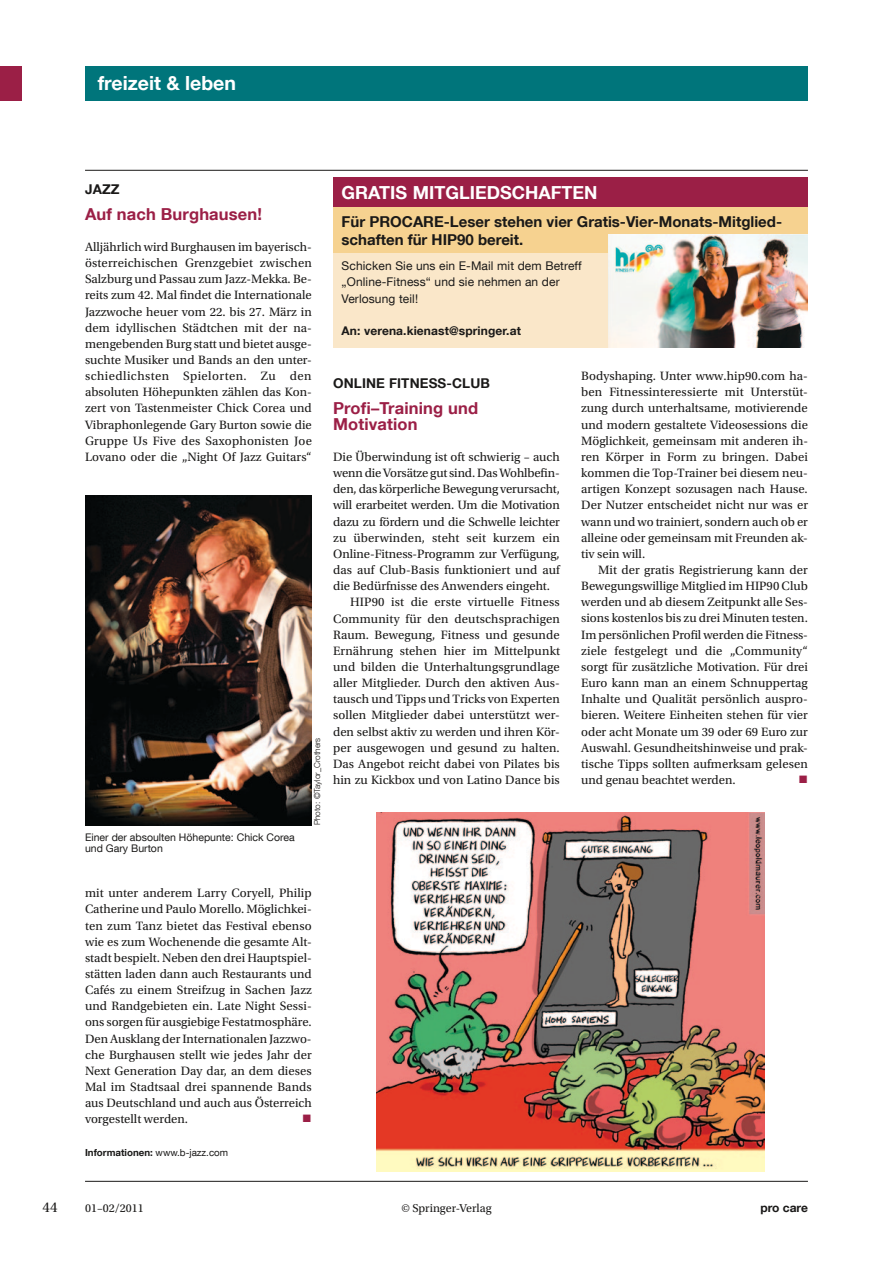
<style>
.page{position:relative;width:893px;height:1263px;background:#fff}
.page>*{position:absolute;margin:0;border:0;box-sizing:border-box;transform-origin:0 0}
.t1{font:700 19.5px "Helvetica Neue LT Com";color:#fff}
.t2{font:700 18px "Helvetica Neue LT Com";color:#fff}
.t3{font:700 16.5px/16.2px "Helvetica Neue LT Com";letter-spacing:.01em;color:#9b1f46}
.t4{font:700 15px/18px "Helvetica Neue LT Com";color:#1a1918}
.t5{font:15px "Utopia Std";color:#1a1918}
.t6{font:700 13.5px "Helvetica Neue LT Com";letter-spacing:.01em;color:#1a1918}
.t7{font:12.75px/16.2px "Utopia Std";color:#1a1918;text-align:justify}
.t8{font:12.75px "Wingdings";color:#9b1f46}
.t9{font:12px/16.2px "Helvetica Neue LT Com";letter-spacing:.01em;color:#1a1918}
.t10{font:700 12px "Helvetica Neue LT Com";letter-spacing:.01em;color:#1a1918}
.t11{font:12px "Utopia Std";color:#1a1918}
.t12{font:10.5px/11.2px "Helvetica Neue LT Com";color:#1a1918}
.t13{font:700 9.75px "Helvetica Neue LT Com";color:#1a1918}
.t14{font:300 8.25px "Helvetica Neue LT Com";color:#1a1918}
.s1{font-weight:400}
</style>
<div class="page">
<div style="left:0;top:66px;width:21px;height:34px;background:#9b1f46"></div>
<div style="left:85px;top:66px;width:723px;height:34px;background:#00757b"></div>
<hr style="left:85px;top:170px;width:723px;height:1px;background:#1a1918">
<hr style="left:85px;top:1181px;width:723px;height:1px;background:#1a1918">
<img style="left:85px;top:495px;width:227px;height:330px">
<img style="left:376px;top:812px;width:388px;height:360px">
<div style="left:333px;top:178px;width:475px;height:29px;background:#9b1f46"></div>
<div style="left:333px;top:207px;width:475px;height:46px;background:#f6d290"></div>
<div style="left:333px;top:253px;width:475px;height:95px;background:#fae7c9"></div>
<img style="left:609px;top:235px;width:199px;height:113px">
<h1 class="t1" style="left:98px;top:71px;width:140px">freizeit &amp; leben</h1>
<p class="t6" style="left:85px;top:180px;width:36px">Jazz</p>
<p class="t3" style="left:85px;top:206px;width:179px">Auf nach Burghausen!</p>
<p class="t7" style="left:85px;top:239px;width:228px">Alljährlich wird Burghausen im bayerisch&shy;österreichischen Grenzgebiet zwischen Salzburg und Passau zum Jazz-Mekka. Be&shy;reits zum 42. Mal findet die Internationale Jazzwoche heuer vom 22. bis 27. März in dem idyllischen Städtchen mit der na&shy;mengebenden Burg statt und bietet ausge&shy;suchte Musiker und Bands an den unter&shy;schiedlichsten Spielorten. Zu den absoluten Höhepunkten zählen das Kon&shy;zert von Tastenmeister Chick Corea und Vibraphonlegende Gary Burton sowie die Gruppe Us Five des Saxophonisten Joe Lovano oder die „Night Of Jazz Guitars“</p>
<p class="t12" style="left:85px;top:831px;width:211px">Einer der absoulten Höhepunte: Chick Corea und Gary Burton</p>
<p class="t14" style="left:312px;top:825px;width:89px;rotate:-90deg">Photo: ©Taylor_Crothers</p>
<h2 class="t2" style="left:342px;top:181px;width:233px">GRATIS MITGLIEDSCHAFTEN</h2>
<p class="t4" style="left:342px;top:212px;width:442px">Für PROCARE-Leser stehen vier Gratis-Vier-Monats-Mitglied&shy;schaften für HIP90 bereit.</p>
<p class="t9" style="left:342px;top:258px;width:242px">Schicken Sie uns ein E-Mail mit dem Betreff „Online-Fitness“ und sie nehmen an der<br>Verlosung teil!</p>
<p class="t10" style="left:342px;top:323px;width:181px">An: verena.kienast@springer.at</p>
<p class="t6" style="left:333px;top:374px;width:157px">Online Fitness-Club</p>
<p class="t3" style="left:333px;top:399px;width:147px">Profi–Training und<br>Motivation</p>
<p class="t7" style="left:333px;top:449px;width:228px">Die Überwindung ist oft schwierig – auch</p>
<p class="t7" style="left:333px;top:465px;width:228px">wenn die Vorsätze gut sind. Das Wohlbefin-</p>
<p class="t7" style="left:333px;top:481px;width:228px">den, das körperliche Bewegung verursacht,</p>
<p class="t7" style="left:333px;top:497px;width:228px">will erarbeitet werden. Um die Motivation</p>
<p class="t7" style="left:333px;top:514px;width:228px">dazu zu fördern und die Schwelle leichter</p>
<p class="t7" style="left:333px;top:530px;width:228px">zu überwinden, steht seit kurzem ein</p>
<p class="t7" style="left:333px;top:546px;width:228px">Online-Fitness-Programm zur Verfügung,</p>
<p class="t7" style="left:333px;top:562px;width:228px">das auf Club-Basis funktioniert und auf</p>
<p class="t7" style="left:333px;top:578px;width:218px">die Bedürfnisse des Anwenders eingeht.</p>
<p class="t7" style="left:350px;top:594px;width:211px">HIP90 ist die erste virtuelle Fitness</p>
<p class="t7" style="left:333px;top:610px;width:228px">Community für den deutschsprachigen</p>
<p class="t7" style="left:333px;top:627px;width:228px">Raum. Bewegung, Fitness und gesunde</p>
<p class="t7" style="left:333px;top:643px;width:228px">Ernährung stehen hier im Mittelpunkt</p>
<p class="t7" style="left:333px;top:659px;width:228px">und bilden die Unterhaltungsgrundlage</p>
<p class="t7" style="left:333px;top:675px;width:228px">aller Mitglieder. Durch den aktiven Aus-</p>
<p class="t7" style="left:333px;top:691px;width:228px">tausch und Tipps und Tricks von Experten</p>
<p class="t7" style="left:333px;top:707px;width:228px">sollen Mitglieder dabei unterstützt wer-</p>
<p class="t7" style="left:333px;top:724px;width:228px">den selbst aktiv zu werden und ihren Kör-</p>
<p class="t7" style="left:333px;top:740px;width:228px">per ausgewogen und gesund zu halten.</p>
<p class="t7" style="left:333px;top:756px;width:228px">Das Angebot reicht dabei von Pilates bis</p>
<p class="t7" style="left:333px;top:772px;width:228px">hin zu Kickbox und von Latino Dance bis</p>
<p class="t7" style="left:581px;top:368px;width:228px">Bodyshaping. Unter www.hip90.com ha&shy;ben Fitnessinteressierte mit Unterstüt&shy;zung durch unterhaltsame, motivierende und modern gestaltete Videosessions die Möglichkeit, gemeinsam mit anderen ih&shy;ren Körper in Form zu bringen. Dabei kommen die Top-Trainer bei diesem neu&shy;artigen Konzept sozusagen nach Hause.<br>Der Nutzer entscheidet nicht nur was er wann und wo trainiert, sondern auch ob er alleine oder gemeinsam mit Freunden ak&shy;tiv sein will.</p>
<p class="t7" style="left:581px;top:562px;width:228px;text-indent:17px">Mit der gratis Registrierung kann der Bewegungswillige Mitglied im HIP90 Club werden und ab diesem Zeitpunkt alle Ses&shy;sions kostenlos bis zu drei Minuten testen.<br>Im persönlichen Profil werden die Fitness&shy;ziele festgelegt und die „Community“ sorgt für zusätzliche Motivation. Für drei Euro kann man an einem Schnuppertag Inhalte und Qualität persönlich auspro&shy;bieren. Weitere Einheiten stehen für vier oder acht Monate um 39 oder 69 Euro zur Auswahl. Gesundheitshinweise und prak&shy;tische Tipps sollten aufmerksam gelesen und genau beachtet werden.</p>
<p class="t8" style="left:798px;top:772px;width:11px">■</p>
<p class="t7" style="left:85px;top:885px;width:228px">mit unter anderem Larry Coryell, Philip Catherine und Paulo Morello. Möglichkei&shy;ten zum Tanz bietet das Festival ebenso wie es zum Wochenende die gesamte Alt&shy;stadt bespielt. Neben den drei Hauptspiel&shy;stätten laden dann auch Restaurants und Cafés zu einem Streifzug in Sachen Jazz und Randgebieten ein. Late Night Sessi&shy;ons sorgen für ausgiebige Festatmosphäre.<br>Den Ausklang der Internationalen Jazzwo&shy;che Burghausen stellt wie jedes Jahr der Next Generation Day dar, an dem dieses Mal im Stadtsaal drei spannende Bands aus Deutschland und auch aus Österreich vorgestellt werden.</p>
<p class="t8" style="left:302px;top:1112px;width:11px">■</p>
<p class="t13" style="left:85px;top:1146px;width:145px">Informationen: <span class="s1">www.b-jazz.com</span></p>
<p class="t5" style="left:43px;top:1199px;width:16px">44</p>
<p class="t11" style="left:85px;top:1201px;width:60px">01–02/2011</p>
<p class="t11" style="left:401px;top:1201px;width:92px">© Springer-Verlag</p>
<p class="t10" style="left:760px;top:1200px;width:49px">pro care</p>
</div>
